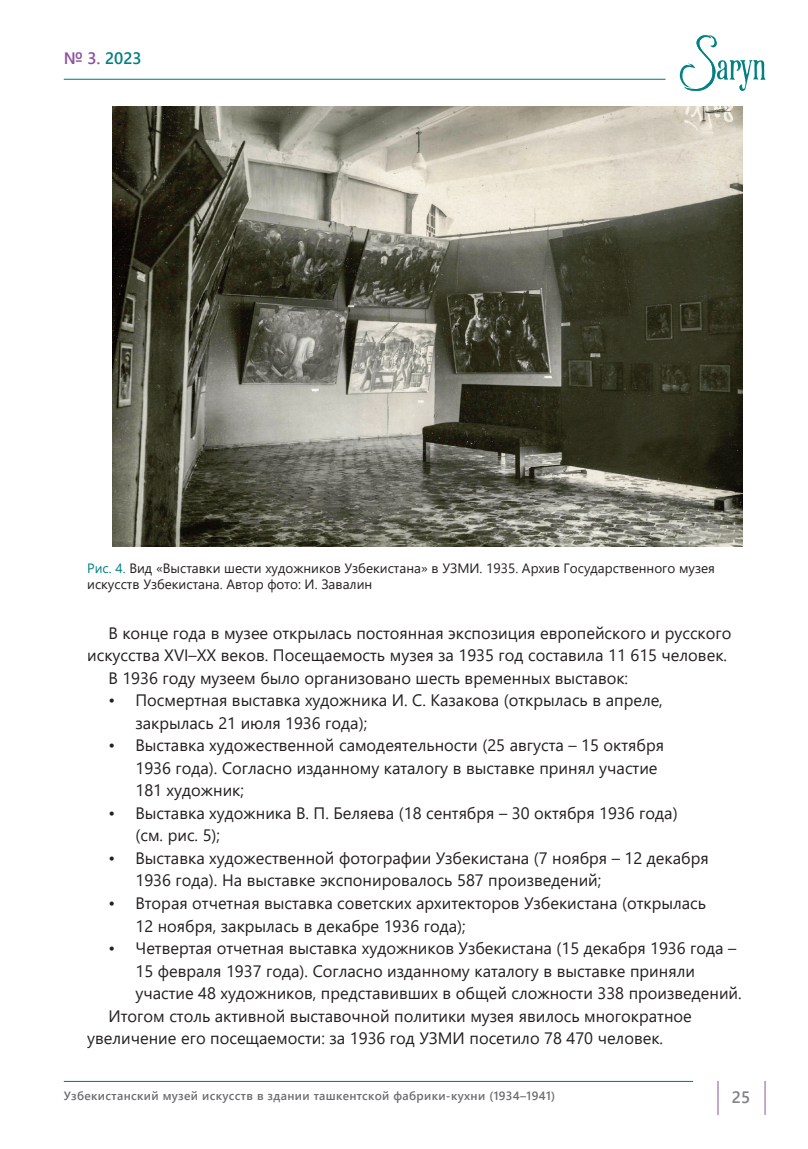
<style>
.page{position:relative;width:808px;height:1149px;background:#fff}
.page>*{position:absolute;margin:0;border:0;box-sizing:border-box;transform-origin:0 0}
.t1{font:16.5px/22.5px "Segoe UI";color:#231f20}
.t2{font:600 16.5px "Segoe UI";color:#008183}
.t3{font:600 16.5px "Segoe UI";color:#808285}
.t4{font:13.5px/16.2px "Segoe UI";color:#231f20}
.t5{font:600 12px "Segoe UI";letter-spacing:.03em;color:#6c6d70}
.s1{color:#8e52a1}
.s2{color:#008183}
</style>
<div class="page">
<hr style="left:64px;top:79px;width:601px;height:1px;background:#008183">
<svg style="left:679px;top:35px;width:86px;height:56px"></svg>
<hr style="left:64px;top:1080px;width:629px;height:1px;background:#008183">
<hr style="left:717px;top:1080px;width:1px;height:34px;background:#8e52a1">
<hr style="left:765px;top:1080px;width:1px;height:34px;background:#8e52a1">
<img style="left:112px;top:106px;width:630px;height:440px">
<p class="t2" style="left:64px;top:43px;width:79px"><span class="s1">№ 3.</span> 2023</p>
<p class="t4" style="left:87px;top:559px;width:629px"><span class="s2">Рис. 4.</span> Вид «Выставки шести художников Узбекистана» в УЗМИ. 1935. Архив Государственного музея искусств Узбекистана. Автор фото: И. Завалин</p>
<p class="t1" style="left:108px;top:620px;width:624px">В конце года в музее открылась постоянная экспозиция европейского и русского</p>
<p class="t1" style="left:87px;top:642px;width:641px">искусства XVI–XX веков. Посещаемость музея за 1935 год составила 11 615 человек.</p>
<p class="t1" style="left:108px;top:665px;width:521px">В 1936 году музеем было организовано шесть временных выставок:</p>
<p class="t1" style="left:135px;top:687px;width:529px;text-indent:-27px">• Посмертная выставка художника И. С. Казакова (открылась в апреле, закрылась 21 июля 1936 года);</p>
<p class="t1" style="left:135px;top:732px;width:530px;text-indent:-27px">• Выставка художественной самодеятельности (25 августа – 15 октября<br>1936 года). Согласно изданному каталогу в выставке принял участие<br>181 художник;</p>
<p class="t1" style="left:135px;top:800px;width:544px;text-indent:-27px">• Выставка художника В. П. Беляева (18 сентября – 30 октября 1936 года) (см. рис. 5);</p>
<p class="t1" style="left:135px;top:845px;width:575px;text-indent:-27px">• Выставка художественной фотографии Узбекистана (7 ноября – 12 декабря<br>1936 года). На выставке экспонировалось 587 произведений;</p>
<p class="t1" style="left:135px;top:890px;width:572px;text-indent:-27px">• Вторая отчетная выставка советских архитекторов Узбекистана (открылась<br>12 ноября, закрылась в декабре 1936 года);</p>
<p class="t1" style="left:108px;top:935px;width:629px">• Четвертая отчетная выставка художников Узбекистана (15 декабря 1936 года –</p>
<p class="t1" style="left:135px;top:957px;width:561px">15 февраля 1937 года). Согласно изданному каталогу в выставке приняли</p>
<p class="t1" style="left:135px;top:980px;width:608px">участие 48 художников, представивших в общей сложности 338 произведений.</p>
<p class="t1" style="left:108px;top:1002px;width:585px">Итогом столь активной выставочной политики музея явилось многократное</p>
<p class="t1" style="left:87px;top:1025px;width:577px">увеличение его посещаемости: за 1936 год УЗМИ посетило 78 470 человек.</p>
<p class="t5" style="left:64px;top:1084px;width:493px">Узбекистанский музей искусств в здании ташкентской фабрики-кухни (1934–1941)</p>
<p class="t3" style="left:732px;top:1081px;width:20px">25</p>
</div>
